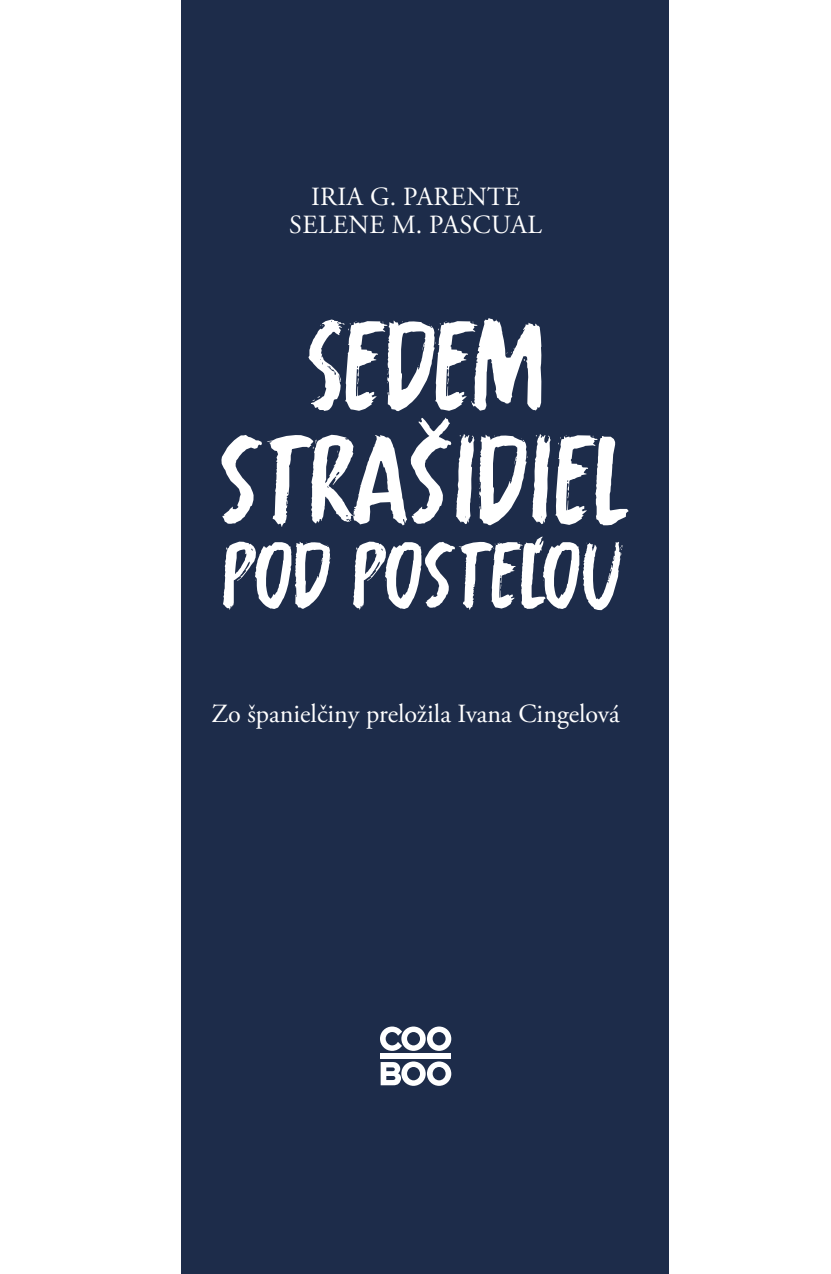
<style>
.page{position:relative;width:831px;height:1274px;background:#fff}
.page>*{position:absolute;margin:0;border:0;box-sizing:border-box;transform-origin:0 0}
.t1{font:128.92px "Whalebone DEMO";letter-spacing:-.025em;color:#fff}
.t2{font:128.92px "Whalebone DEMO";letter-spacing:-.055em;color:#fff}
.t3{font:95.62px "Whalebone DEMO";letter-spacing:-.07em;color:#fff}
.t4{font:26.1px/28.3px "Adobe Garamond Pro";color:#fff;text-align:center}
</style>
<div class="page">
<div style="left:181px;top:0;width:487px;height:1274px;background:#1d2c4a"></div>
<div style="left:380px;top:1053px;width:71px;height:5px;background:#fff"></div>
<svg style="left:380px;top:1061px;width:71px;height:25px"></svg>
<svg style="left:380px;top:1026px;width:71px;height:25px"></svg>
<svg style="left:419px;top:418px;width:31px;height:20px"></svg>
<svg style="left:534px;top:537px;width:9px;height:16px"></svg>
<p class="t4" style="left:289px;top:183px;width:254px">IRIA G. PARENTE<br>SELENE M. PASCUAL</p>
<h1 class="t2" style="left:304px;top:295px;width:242px">SEDEM</h1>
<h1 class="t1" style="left:217px;top:409px;width:416px">STRASIDIEL</h1>
<h2 class="t3" style="left:220px;top:523px;width:406px">POD POSTELOU</h2>
<p class="t4" style="left:212px;top:700px;width:409px">Zo španielčiny preložila Ivana Cingelová</p>
</div>
